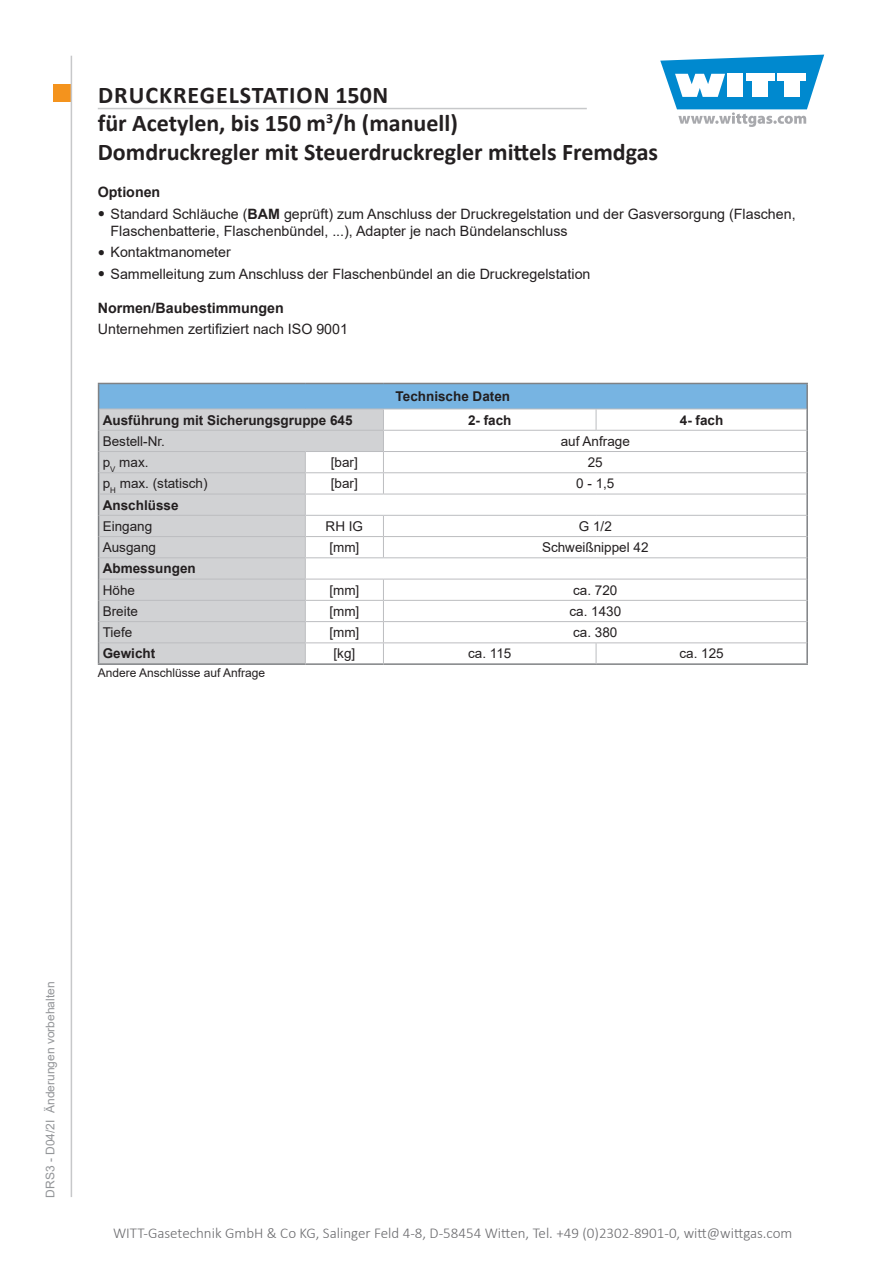
<style>
.page{position:relative;width:893px;height:1263px;background:#fff}
.page>*{position:absolute;margin:0;border:0;box-sizing:border-box;transform-origin:0 0}
.t1{font:700 24px/28.8px "Calibri";color:#231f20}
.t2{font:300 15px "Calibri";color:#6b6b6e}
.t3{font:14.25px/17.1px "Arial";color:#231f20}
.t4{font:700 14.25px "Arial";color:#231f20}
.t5{font:13.5px "Arial";color:#231f20}
.t6{font:700 13.5px "Arial";color:#231f20}
.t7{font:12px "Arial";color:#939598}
.t8{font:12px "Arial";color:#231f20}
.s1{font-family:"Bookman Old Style";font-size:12px}
.s2{font-weight:700}
</style>
<div class="page">
<div style="left:53px;top:85px;width:17px;height:17px;background:#f4931d"></div>
<svg style="left:660px;top:55px;width:164px;height:72px"></svg>
<hr style="left:71px;top:56px;width:1px;height:1141px;background:#c7c8ca">
<hr style="left:98px;top:108px;width:489px;height:1px;background:#c7c8ca">
<div style="left:99px;top:383px;width:708px;height:26px;background:#77b4e2"></div>
<div style="left:99px;top:410px;width:206px;height:253px;background:#d1d2d4"></div>
<svg style="left:305px;top:410px;width:501px;height:253px"></svg>
<hr style="left:98px;top:383px;width:207px;height:1px;background:#808285">
<hr style="left:305px;top:383px;width:78px;height:1px;background:#808285">
<hr style="left:383px;top:383px;width:213px;height:1px;background:#808285">
<hr style="left:596px;top:383px;width:212px;height:1px;background:#808285">
<hr style="left:806px;top:384px;width:2px;height:25px;background:#808285">
<hr style="left:806px;top:409px;width:2px;height:21px;background:#808285">
<hr style="left:806px;top:430px;width:2px;height:21px;background:#808285">
<hr style="left:806px;top:451px;width:2px;height:22px;background:#808285">
<hr style="left:806px;top:473px;width:2px;height:21px;background:#808285">
<hr style="left:806px;top:494px;width:2px;height:21px;background:#808285">
<hr style="left:806px;top:515px;width:2px;height:21px;background:#808285">
<hr style="left:806px;top:536px;width:2px;height:22px;background:#808285">
<hr style="left:806px;top:558px;width:2px;height:21px;background:#808285">
<hr style="left:806px;top:579px;width:2px;height:21px;background:#808285">
<hr style="left:806px;top:600px;width:2px;height:22px;background:#808285">
<hr style="left:806px;top:622px;width:2px;height:21px;background:#808285">
<svg style="left:98px;top:384px;width:1px;height:279px"></svg>
<hr style="left:806px;top:643px;width:2px;height:20px;background:#808285">
<hr style="left:98px;top:663px;width:207px;height:2px;background:#808285">
<hr style="left:305px;top:663px;width:78px;height:2px;background:#808285">
<hr style="left:383px;top:663px;width:213px;height:2px;background:#808285">
<hr style="left:596px;top:663px;width:212px;height:2px;background:#808285">
<hr style="left:99px;top:409px;width:206px;height:1px;background:#bcbdc0">
<hr style="left:305px;top:409px;width:78px;height:1px;background:#bcbdc0">
<hr style="left:383px;top:409px;width:213px;height:1px;background:#bcbdc0">
<hr style="left:596px;top:409px;width:210px;height:1px;background:#bcbdc0">
<svg style="left:596px;top:409px;width:1px;height:21px"></svg>
<hr style="left:99px;top:430px;width:206px;height:1px;background:#bcbdc0">
<hr style="left:305px;top:430px;width:78px;height:1px;background:#bcbdc0">
<hr style="left:383px;top:430px;width:213px;height:1px;background:#bcbdc0">
<hr style="left:596px;top:430px;width:210px;height:1px;background:#bcbdc0">
<hr style="left:99px;top:451px;width:206px;height:1px;background:#bcbdc0">
<hr style="left:305px;top:451px;width:78px;height:1px;background:#bcbdc0">
<hr style="left:383px;top:451px;width:213px;height:1px;background:#bcbdc0">
<hr style="left:596px;top:451px;width:210px;height:1px;background:#bcbdc0">
<hr style="left:99px;top:472px;width:206px;height:1px;background:#bcbdc0">
<hr style="left:305px;top:472px;width:78px;height:1px;background:#bcbdc0">
<hr style="left:383px;top:472px;width:213px;height:1px;background:#bcbdc0">
<svg style="left:383px;top:409px;width:1px;height:85px"></svg>
<hr style="left:596px;top:472px;width:210px;height:1px;background:#bcbdc0">
<hr style="left:99px;top:494px;width:206px;height:1px;background:#bcbdc0">
<hr style="left:305px;top:494px;width:78px;height:1px;background:#bcbdc0">
<hr style="left:383px;top:494px;width:213px;height:1px;background:#bcbdc0">
<hr style="left:596px;top:494px;width:210px;height:1px;background:#bcbdc0">
<hr style="left:99px;top:515px;width:206px;height:1px;background:#bcbdc0">
<hr style="left:305px;top:515px;width:78px;height:1px;background:#bcbdc0">
<hr style="left:383px;top:515px;width:213px;height:1px;background:#bcbdc0">
<hr style="left:596px;top:515px;width:210px;height:1px;background:#bcbdc0">
<hr style="left:99px;top:536px;width:206px;height:1px;background:#bcbdc0">
<hr style="left:305px;top:536px;width:78px;height:1px;background:#bcbdc0">
<hr style="left:383px;top:536px;width:213px;height:1px;background:#bcbdc0">
<svg style="left:383px;top:516px;width:1px;height:41px"></svg>
<hr style="left:596px;top:536px;width:210px;height:1px;background:#bcbdc0">
<hr style="left:99px;top:557px;width:206px;height:1px;background:#bcbdc0">
<hr style="left:305px;top:557px;width:78px;height:1px;background:#bcbdc0">
<hr style="left:383px;top:557px;width:213px;height:1px;background:#bcbdc0">
<hr style="left:596px;top:557px;width:210px;height:1px;background:#bcbdc0">
<hr style="left:99px;top:579px;width:206px;height:1px;background:#bcbdc0">
<hr style="left:305px;top:579px;width:78px;height:1px;background:#bcbdc0">
<hr style="left:383px;top:579px;width:213px;height:1px;background:#bcbdc0">
<hr style="left:596px;top:579px;width:210px;height:1px;background:#bcbdc0">
<hr style="left:99px;top:600px;width:206px;height:1px;background:#bcbdc0">
<hr style="left:305px;top:600px;width:78px;height:1px;background:#bcbdc0">
<hr style="left:383px;top:600px;width:213px;height:1px;background:#bcbdc0">
<hr style="left:596px;top:600px;width:210px;height:1px;background:#bcbdc0">
<hr style="left:99px;top:621px;width:206px;height:1px;background:#bcbdc0">
<hr style="left:305px;top:621px;width:78px;height:1px;background:#bcbdc0">
<hr style="left:383px;top:621px;width:213px;height:1px;background:#bcbdc0">
<hr style="left:596px;top:621px;width:210px;height:1px;background:#bcbdc0">
<hr style="left:99px;top:642px;width:206px;height:1px;background:#bcbdc0">
<hr style="left:305px;top:642px;width:78px;height:1px;background:#bcbdc0">
<svg style="left:305px;top:452px;width:1px;height:211px"></svg>
<hr style="left:383px;top:642px;width:213px;height:1px;background:#bcbdc0">
<svg style="left:383px;top:579px;width:1px;height:84px"></svg>
<hr style="left:596px;top:642px;width:210px;height:1px;background:#bcbdc0">
<svg style="left:596px;top:643px;width:1px;height:20px"></svg>
<h1 class="t1" style="left:98px;top:80px;width:562px">DRUCKREGELSTATION 150N<br>für Acetylen, bis 150 m<sup>3</sup>/h (manuell)<br>Domdruckregler mit Steuerdruckregler mittels Fremdgas</h1>
<p class="t4" style="left:98px;top:182px;width:64px">Optionen</p>
<p class="t3" style="left:111px;top:205px;width:687px;text-indent:-13px"><span class="s1">●</span> Standard Schläuche (<span class="s2">BAM</span> geprüft) zum Anschluss der Druckregelstation und der Gasversorgung (Flaschen,<br>Flaschenbatterie, Flaschenbündel, ...), Adapter je nach Bündelanschluss</p>
<p class="t3" style="left:98px;top:244px;width:135px"><span class="s1">●</span> Kontaktmanometer</p>
<p class="t3" style="left:98px;top:265px;width:494px"><span class="s1">●</span> Sammelleitung zum Anschluss der Flaschenbündel an die Druckregelstation</p>
<p class="t4" style="left:98px;top:298px;width:188px">Normen/Baubestimmungen</p>
<p class="t3" style="left:98px;top:320px;width:252px">Unternehmen zertifiziert nach ISO 9001</p>
<p class="t6" style="left:396px;top:387px;width:116px">Technische Daten</p>
<p class="t6" style="left:103px;top:410px;width:251px">Ausführung mit Sicherungsgruppe 645</p>
<p class="t6" style="left:468px;top:410px;width:45px">2- fach</p>
<p class="t6" style="left:680px;top:410px;width:45px">4- fach</p>
<p class="t5" style="left:103px;top:432px;width:64px">Bestell-Nr.</p>
<p class="t5" style="left:561px;top:432px;width:71px">auf Anfrage</p>
<p class="t5" style="left:103px;top:453px;width:47px">p<sub>V</sub> max.</p>
<p class="t5" style="left:331px;top:453px;width:29px">[bar]</p>
<p class="t5" style="left:588px;top:453px;width:17px">25</p>
<p class="t5" style="left:103px;top:474px;width:106px">p<sub>H</sub> max. (statisch)</p>
<p class="t5" style="left:331px;top:474px;width:29px">[bar]</p>
<p class="t5" style="left:576px;top:474px;width:40px">0 - 1,5</p>
<p class="t6" style="left:103px;top:495px;width:77px">Anschlüsse</p>
<p class="t5" style="left:103px;top:517px;width:51px">Eingang</p>
<p class="t5" style="left:326px;top:517px;width:39px">RH IG</p>
<p class="t5" style="left:579px;top:517px;width:35px">G 1/2</p>
<p class="t5" style="left:103px;top:538px;width:55px">Ausgang</p>
<p class="t5" style="left:329px;top:538px;width:31px">[mm]</p>
<p class="t5" style="left:542px;top:538px;width:108px">Schweißnippel 42</p>
<p class="t6" style="left:103px;top:559px;width:95px">Abmessungen</p>
<p class="t5" style="left:103px;top:581px;width:34px">Höhe</p>
<p class="t5" style="left:329px;top:581px;width:31px">[mm]</p>
<p class="t5" style="left:573px;top:581px;width:46px">ca. 720</p>
<p class="t5" style="left:103px;top:602px;width:37px">Breite</p>
<p class="t5" style="left:329px;top:602px;width:31px">[mm]</p>
<p class="t5" style="left:569px;top:602px;width:53px">ca. 1430</p>
<p class="t5" style="left:103px;top:623px;width:31px">Tiefe</p>
<p class="t5" style="left:329px;top:623px;width:31px">[mm]</p>
<p class="t5" style="left:573px;top:623px;width:46px">ca. 380</p>
<p class="t6" style="left:103px;top:644px;width:54px">Gewicht</p>
<p class="t5" style="left:333px;top:644px;width:23px">[kg]</p>
<p class="t5" style="left:468px;top:644px;width:45px">ca. 115</p>
<p class="t5" style="left:679px;top:644px;width:46px">ca. 125</p>
<p class="t8" style="left:98px;top:664px;width:169px">Andere Anschlüsse auf Anfrage</p>
<p class="t7" style="left:42px;top:1197px;width:218px;rotate:-90deg">DRS3 - D04/2I Änderungen vorbehalten</p>
<p class="t2" style="left:113px;top:1224px;width:681px">WITT-Gasetechnik GmbH &amp; Co KG, Salinger Feld 4-8, D-58454 Witten, Tel. +49 (0)2302-8901-0, witt@wittgas.com</p>
</div>
